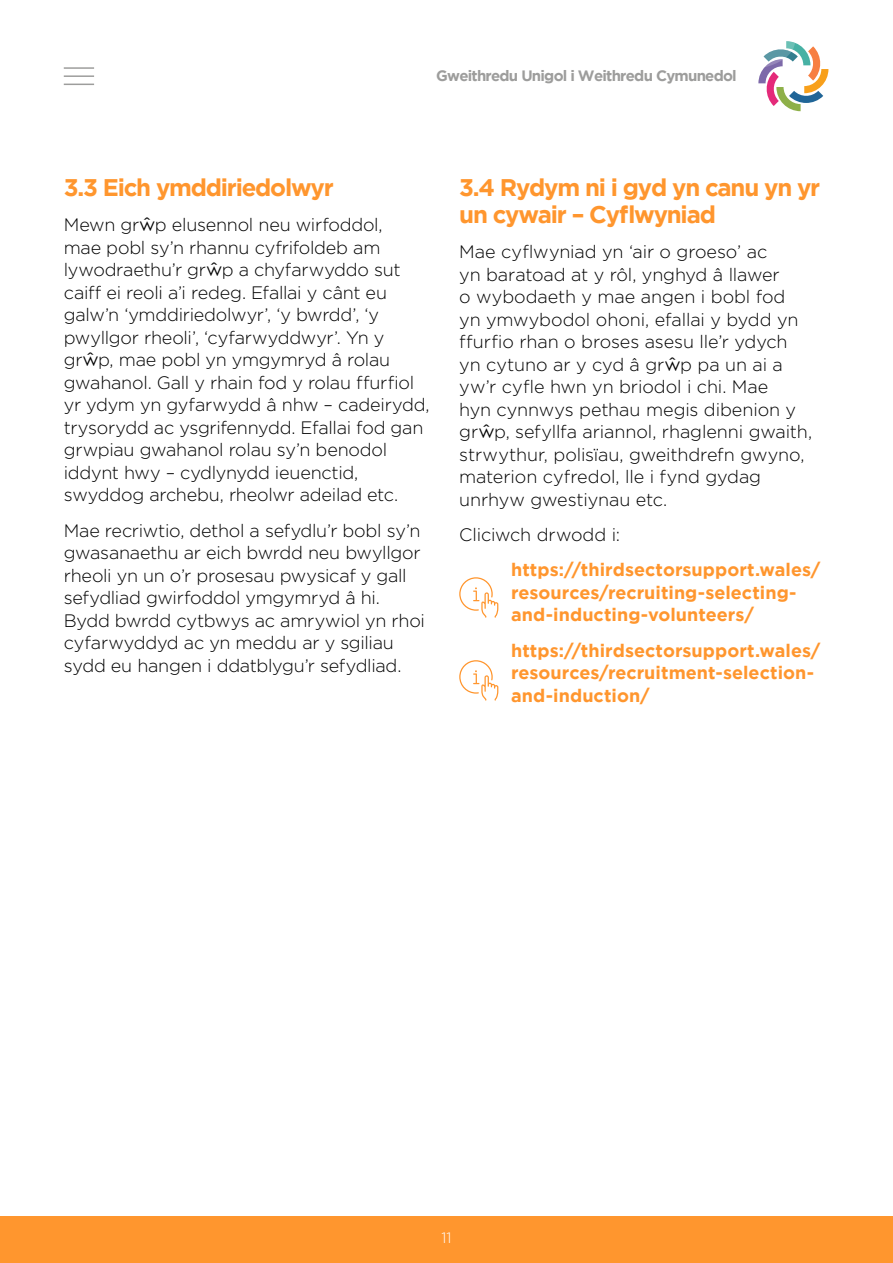
<style>
.page{position:relative;width:893px;height:1263px;background:#fff}
.page>*{position:absolute;margin:0;border:0;box-sizing:border-box;transform-origin:0 0}
.t1{font:700 24px/27px "Gotham";letter-spacing:-.05em;color:#ff962e}
.Body{font:300 18px/22.5px "Gotham";letter-spacing:-.01em;color:#000}
.Body-2{font:700 18px/22.5px "Gotham";color:#ff962e}
.t2{font:700 15px "Gotham";letter-spacing:-.05em;color:#9d9d9c}
.t3{font:300 15px "Gotham";color:#fff}
.s1{font-family:"Century Gothic Pro";font-weight:400}
</style>
<div class="page">
<svg style="left:758px;top:41px;width:70px;height:70px"></svg>
<hr style="left:64px;top:67px;width:30px;height:2px;background:#9d9d9c">
<hr style="left:64px;top:75px;width:30px;height:2px;background:#9d9d9c">
<hr style="left:64px;top:84px;width:30px;height:1px;background:#9d9d9c">
<div style="left:0;top:1216px;width:893px;height:47px;background:#ff962e"></div>
<svg style="left:459px;top:577px;width:39px;height:41px"></svg>
<svg style="left:459px;top:660px;width:39px;height:41px"></svg>
<p class="t2" style="left:436px;top:67px;width:302px">Gweithredu Unigol i Weithredu Cymunedol</p>
<h2 class="t1" style="left:64px;top:173px;width:271px">3.3 Eich ymddiriedolwyr</h2>
<p class="Body" style="left:64px;top:214px;width:367px">Mewn gr<span class="s1">ŵ</span>p elusennol neu wirfoddol,<br>mae pobl sy’n rhannu cyfrifoldeb am lywodraethu’r gr<span class="s1">ŵ</span>p a chyfarwyddo sut caiff ei reoli a’i redeg. Efallai y cânt eu galw’n ‘ymddiriedolwyr’, ‘y bwrdd’, ‘y pwyllgor rheoli’, ‘cyfarwyddwyr’. Yn y gr<span class="s1">ŵ</span>p, mae pobl yn ymgymryd â rolau gwahanol. Gall y rhain fod y rolau ffurfiol yr ydym yn gyfarwydd â nhw – cadeirydd, trysorydd ac ysgrifennydd. Efallai fod gan grwpiau gwahanol rolau sy’n benodol iddynt hwy – cydlynydd ieuenctid, swyddog archebu, rheolwr adeilad etc.</p>
<p class="Body" style="left:64px;top:519px;width:363px">Mae recriwtio, dethol a sefydlu’r bobl sy’n gwasanaethu ar eich bwrdd neu bwyllgor rheoli yn un o’r prosesau pwysicaf y gall sefydliad gwirfoddol ymgymryd â hi.<br>Bydd bwrdd cytbwys ac amrywiol yn rhoi cyfarwyddyd ac yn meddu ar y sgiliau sydd eu hangen i ddatblygu’r sefydliad.</p>
<h2 class="t1" style="left:459px;top:173px;width:363px">3.4 Rydym ni i gyd yn canu yn yr un cywair – Cyflwyniad</h2>
<p class="Body" style="left:459px;top:241px;width:355px">Mae cyflwyniad yn ‘air o groeso’ ac<br>yn baratoad at y rôl, ynghyd â llawer<br>o wybodaeth y mae angen i bobl fod<br>yn ymwybodol ohoni, efallai y bydd yn ffurfio rhan o broses asesu lle’r ydych yn cytuno ar y cyd â gr<span class="s1">ŵ</span>p pa un ai a yw’r cyfle hwn yn briodol i chi. Mae<br>hyn cynnwys pethau megis dibenion y gr<span class="s1">ŵ</span>p, sefyllfa ariannol, rhaglenni gwaith, strwythur, polisïau, gweithdrefn gwyno, materion cyfredol, lle i fynd gydag unrhyw gwestiynau etc.</p>
<p class="Body" style="left:459px;top:524px;width:163px">Cliciwch drwodd i:</p>
<p class="Body-2" style="left:511px;top:558px;width:311px">https://thirdsectorsupport.wales/ resources/recruiting-selecting&shy;and-inducting-volunteers/</p>
<p class="Body-2" style="left:511px;top:639px;width:311px">https://thirdsectorsupport.wales/ resources/recruitment-selection&shy;and-induction/</p>
<p class="t3" style="left:441px;top:1229px;width:12px">11</p>
</div>
